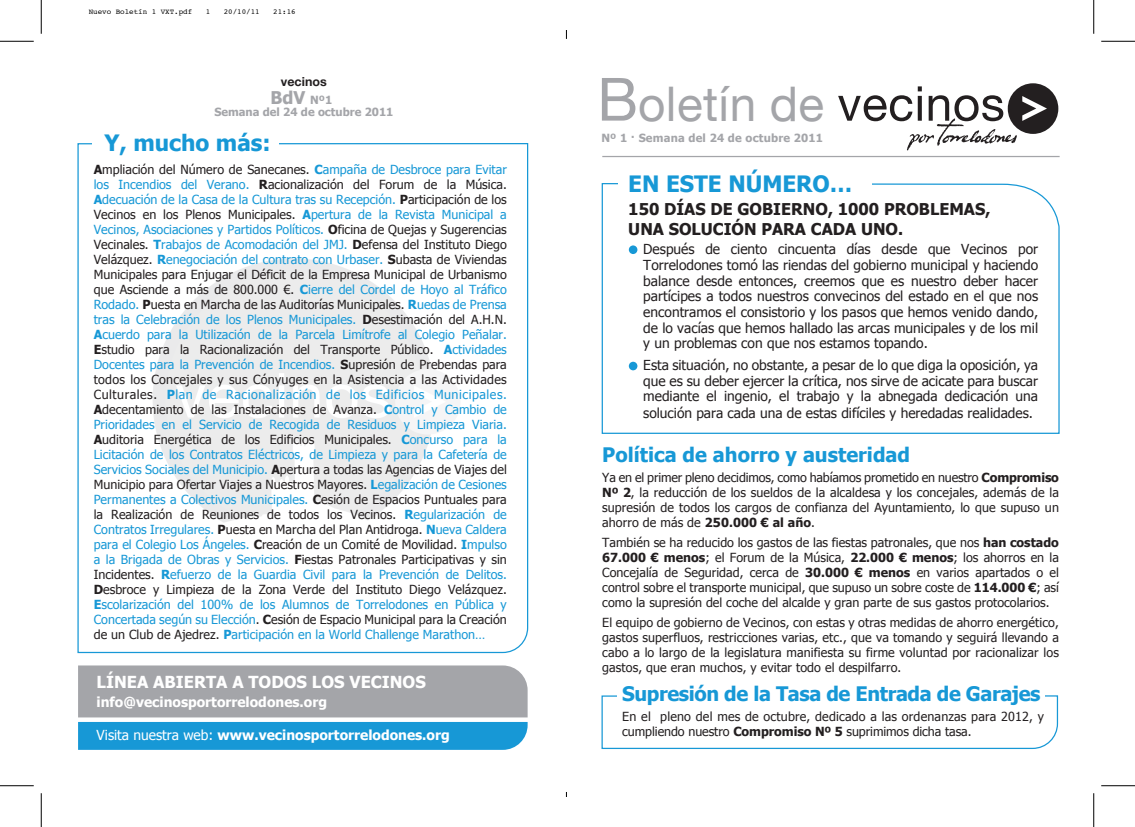
<style>
.page{position:relative;width:1135px;height:827px;background:#fff}
.page>*{position:absolute;margin:0;border:0;box-sizing:border-box;transform-origin:0 0}
.t1{font:47.75px "Helvetica Neue";letter-spacing:.01em;color:#a4a5a9}
.t2{font:700 22.5px "Tahoma";color:#1798d6}
.t3{font:700 20px "Tahoma";letter-spacing:-.02em;color:#1798d6}
.t4{font:700 20px "Tahoma";color:#1798d6}
.t5{font:700 17.5px "Tahoma";color:#a4a5a9}
.t6{font:700 16.5px "Tahoma";color:#fff}
.t7{font:700 16.25px/19.5px "Tahoma";color:#231f20}
.t8{font:13.75px/15.6px "Tahoma";color:#231f20;text-align:justify}
.t9{font:700 13.75px "Tahoma";color:#fff}
.t10{font:12.5px/15px "Tahoma";color:#1798d6;text-align:justify}
.t11{font:12.5px/15px "Tahoma";letter-spacing:.005em;color:#231f20;text-align:justify}
.t12{font:700 12.5px "Helvetica Neue";color:#231f20}
.t13{font:700 11.25px "Tahoma";letter-spacing:.015em;color:#a4a5a9}
.t14{font:7.5px "Courier";color:#000}
.s1{font-size:11.25px}
.s2{font-weight:700;color:#231f20}
.s3{color:#231f20}
.s4{font-weight:700}
.s5{font-weight:400}
.s6{font-size:59.62px}
</style>
<div class="page">
<svg style="left:77px;top:143px;width:452px;height:510px"></svg>
<svg style="left:78px;top:665px;width:450px;height:85px;background:#7ba6bd"></svg>
<svg style="left:601px;top:695px;width:458px;height:54px"></svg>
<div style="left:618px;top:682px;width:427px;height:27px;background:#fff"></div>
<svg style="left:601px;top:183px;width:459px;height:251px"></svg>
<div style="left:618px;top:169px;width:253px;height:29px;background:#fff"></div>
<div style="left:92px;top:143px;width:187px;height:6px;background:#fff"></div>
<hr style="left:602px;top:156px;width:458px;height:1px;background:#a4a5a9">
<svg style="left:838px;top:83px;width:220px;height:67px"></svg>
<hr style="left:0;top:41px;width:34px;height:1px;background:#000">
<hr style="left:1101px;top:41px;width:34px;height:1px;background:#000">
<hr style="left:0;top:785px;width:34px;height:1px;background:#000">
<hr style="left:1101px;top:785px;width:34px;height:1px;background:#000">
<hr style="left:41px;top:0;width:1px;height:34px;background:#000">
<hr style="left:41px;top:793px;width:1px;height:34px;background:#000">
<hr style="left:1093px;top:0;width:1px;height:34px;background:#000">
<hr style="left:1093px;top:793px;width:1px;height:34px;background:#000">
<p class="t14" style="left:89px;top:6px;width:105px">Nuevo Boletín 1 VXT.pdf</p>
<p class="t14" style="left:206px;top:6px;width:6px">1</p>
<p class="t14" style="left:224px;top:6px;width:38px">20/10/11</p>
<p class="t14" style="left:273px;top:6px;width:24px">21:16</p>
<p class="t12" style="left:281px;top:74px;width:47px">vecinos</p>
<h3 class="t5" style="left:270px;top:86px;width:63px">BdV <span class="s1">Nº1</span></h3>
<p class="t13" style="left:214px;top:105px;width:181px">Semana del 24 de octubre 2011</p>
<h2 class="t2" style="left:105px;top:128px;width:168px">Y, mucho más:</h2>
<p class="t10" style="left:94px;top:161px;width:415px"><span class="s2">A</span><span class="s3">mpliación del Número de Sanecanes.</span> <span class="s4">C</span>ampaña de Desbroce para Evitar los Incendios del Verano. <span class="s2">R</span><span class="s3">acionalización del Forum de la Música.<br></span><span class="s4">A</span>decuación de la Casa de la Cultura tras su Recepción. <span class="s2">P</span><span class="s3">articipación de los Vecinos en los Plenos Municipales.</span> <span class="s4">A</span>pertura de la Revista Municipal a Vecinos, Asociaciones y Partidos Políticos. <span class="s2">O</span><span class="s3">ficina de Quejas y Sugerencias Vecinales.</span> <span class="s4">T</span>rabajos de Acomodación del JMJ. <span class="s2">D</span><span class="s3">efensa del Instituto Diego Velázquez.</span> <span class="s4">R</span>enegociación del contrato con Urbaser. <span class="s2">S</span><span class="s3">ubasta de Viviendas Municipales para Enjugar el Déficit de la Empresa Municipal de Urbanismo que Asciende a más de 800.000 €.</span> <span class="s4">C</span>ierre del Cordel de Hoyo al Tráfico Rodado. <span class="s2">P</span><span class="s3">uesta en Marcha de las Auditorías Municipales.</span> <span class="s4">R</span>uedas de Prensa tras la Celebración de los Plenos Municipales. <span class="s2">D</span><span class="s3">esestimación del A.H.N.<br></span><span class="s4">A</span>cuerdo para la Utilización de la Parcela Limítrofe al Colegio Peñalar.<br><span class="s2">E</span><span class="s3">studio para la Racionalización del Transporte Público.</span> <span class="s4">A</span>ctividades Docentes para la Prevención de Incendios. <span class="s2">S</span><span class="s3">upresión de Prebendas para todos los Concejales y sus Cónyuges en la Asistencia a las Actividades Culturales.</span> <span class="s4">P</span>lan de Racionalización de los Edificios Municipales.<br><span class="s2">A</span><span class="s3">decentamiento de las Instalaciones de Avanza.</span> <span class="s4">C</span>ontrol y Cambio de Prioridades en el Servicio de Recogida de Residuos y Limpieza Viaria.<br><span class="s2">A</span><span class="s3">uditoria Energética de los Edificios Municipales.</span> <span class="s4">C</span>oncurso para la Licitación de los Contratos Eléctricos, de Limpieza y para la Cafetería de Servicios Sociales del Municipio. <span class="s2">A</span><span class="s3">pertura a todas las Agencias de Viajes del Municipio para Ofertar Viajes a Nuestros Mayores.</span> <span class="s4">L</span>egalización de Cesiones Permanentes a Colectivos Municipales. <span class="s2">C</span><span class="s3">esión de Espacios Puntuales para la Realización de Reuniones de todos los Vecinos.</span> <span class="s4">R</span>egularización de Contratos Irregulares. <span class="s2">P</span><span class="s3">uesta en Marcha del Plan Antidroga.</span> <span class="s4">N</span>ueva Caldera para el Colegio Los Ángeles. <span class="s2">C</span><span class="s3">reación de un Comité de Movilidad.</span> <span class="s4">I</span>mpulso a la Brigada de Obras y Servicios. <span class="s2">F</span><span class="s3">iestas Patronales Participativas y sin Incidentes.</span> <span class="s4">R</span>efuerzo de la Guardia Civil para la Prevención de Delitos.<br><span class="s2">D</span><span class="s3">esbroce y Limpieza de la Zona Verde del Instituto Diego Velázquez.<br></span><span class="s4">E</span>scolarización del 100% de los Alumnos de Torrelodones en Pública y Concertada según su Elección<span class="s3">.</span> <span class="s2">C</span><span class="s3">esión de Espacio Municipal para la Creación de un Club de Ajedrez.</span> <span class="s4">P</span>articipación en la World Challenge Marathon…</p>
<h3 class="t6" style="left:97px;top:671px;width:331px">LÍNEA ABIERTA A TODOS LOS VECINOS</h3>
<p class="t9" style="left:97px;top:693px;width:232px">info@vecinosportorrelodones.org</p>
<p class="t9" style="left:97px;top:726px;width:355px"><span class="s5">Visita nuestra web:</span> www.vecinosportorrelodones.org</p>
<h1 class="t1" style="left:597px;top:75px;width:228px"><span class="s6">B</span>oletín de</h1>
<p class="t13" style="left:601px;top:131px;width:223px">Nº 1 · Semana del 24 de octubre 2011</p>
<h2 class="t2" style="left:628px;top:169px;width:226px">EN ESTE NÚMERO…</h2>
<h3 class="t7" style="left:628px;top:199px;width:364px">150 DÍAS DE GOBIERNO, 1000 PROBLEMAS,<br>UNA SOLUCIÓN PARA CADA UNO.</h3>
<p class="t8" style="left:643px;top:241px;width:396px">Después de ciento cincuenta días desde que Vecinos por Torrelodones tomó las riendas del gobierno municipal y haciendo balance desde entonces, creemos que es nuestro deber hacer partícipes a todos nuestros convecinos del estado en el que nos encontramos el consistorio y los pasos que hemos venido dando, de lo vacías que hemos hallado las arcas municipales y de los mil y un problemas con que nos estamos topando.</p>
<p class="t8" style="left:643px;top:356px;width:396px">Esta situación, no obstante, a pesar de lo que diga la oposición, ya que es su deber ejercer la crítica, nos sirve de acicate para buscar mediante el ingenio, el trabajo y la abnegada dedicación una solución para cada una de estas difíciles y heredadas realidades.</p>
<h3 class="t4" style="left:602px;top:442px;width:309px">Política de ahorro y austeridad</h3>
<p class="t11" style="left:602px;top:470px;width:458px">Ya en el primer pleno decidimos, como habíamos prometido en nuestro <span class="s4">Compromiso Nº 2</span>, la reducción de los sueldos de la alcaldesa y los concejales, además de la supresión de todos los cargos de confianza del Ayuntamiento, lo que supuso un ahorro de más de <span class="s4">250.000 € al año</span>.</p>
<p class="t11" style="left:602px;top:535px;width:458px">También se ha reducido los gastos de las fiestas patronales, que nos <span class="s4">han costado 67.000 € menos</span>; el Forum de la Música, <span class="s4">22.000 € menos</span>; los ahorros en la Concejalía de Seguridad, cerca de <span class="s4">30.000 € menos</span> en varios apartados o el control sobre el transporte municipal, que supuso un sobre coste de <span class="s4">114.000 €</span>; así como la supresión del coche del alcalde y gran parte de sus gastos protocolarios.</p>
<p class="t11" style="left:602px;top:615px;width:458px">El equipo de gobierno de Vecinos, con estas y otras medidas de ahorro energético, gastos superfluos, restricciones varias, etc., que va tomando y seguirá llevando a cabo a lo largo de la legislatura manifiesta su firme voluntad por racionalizar los gastos, que eran muchos, y evitar todo el despilfarro.</p>
<h3 class="t3" style="left:622px;top:681px;width:420px">Supresión de la Tasa de Entrada de Garajes</h3>
<p class="t11" style="left:622px;top:709px;width:423px">En el pleno del mes de octubre, dedicado a las ordenanzas para 2012, y cumpliendo nuestro <span class="s4">Compromiso Nº 5</span> suprimimos dicha tasa.</p>
</div>
